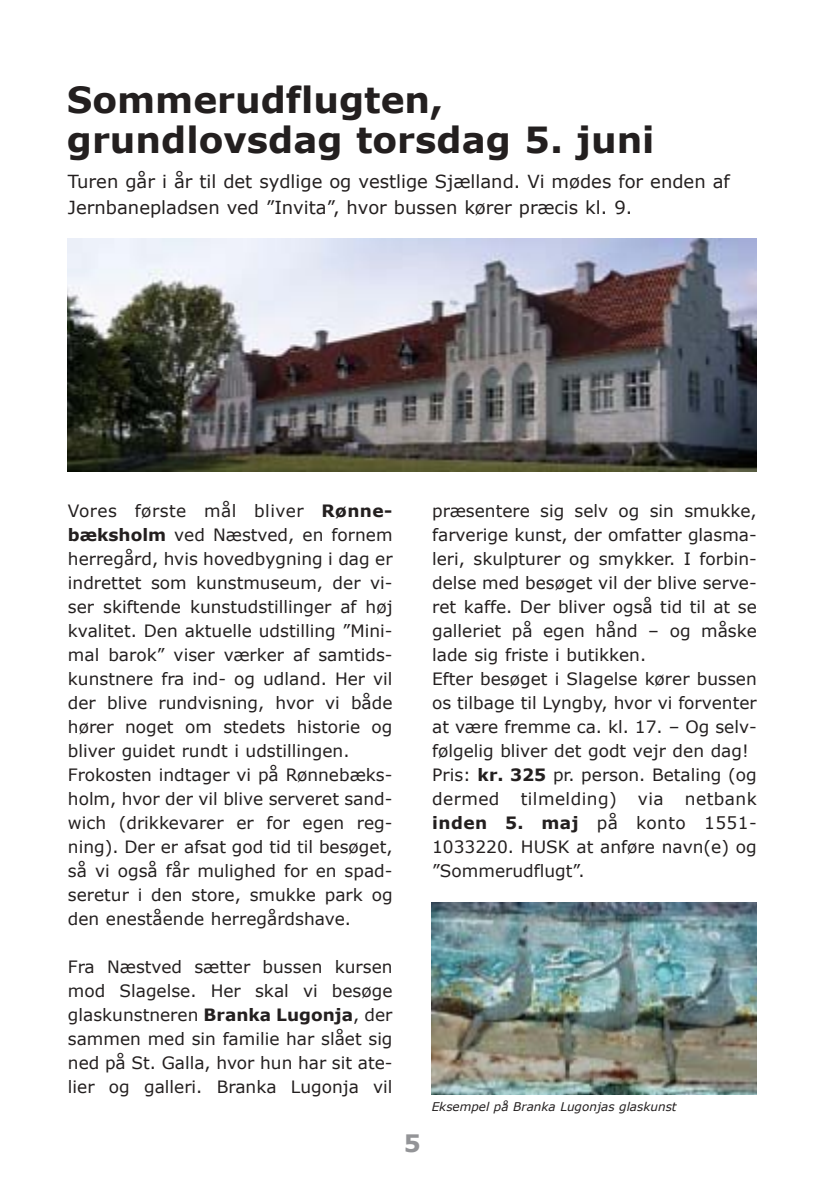
<style>
.page{position:relative;width:840px;height:1190px;background:#fff}
.page>*{position:absolute;margin:0;border:0;box-sizing:border-box;transform-origin:0 0}
.t1{font:700 36px/40px "Verdana";color:#231f1f}
.t2{font:700 24px "Verdana";color:#939497}
.t3{font:18px/26px "Verdana";color:#231f1f}
.t4{font:17px/24px "Verdana";color:#231f1f}
.t5{font:italic 12px "Verdana";color:#231f1f}
.s1{font-weight:700}
</style>
<div class="page">
<img style="left:68px;top:238px;width:689px;height:234px">
<img style="left:432px;top:903px;width:325px;height:191px">
<h1 class="t1" style="left:67px;top:78px;width:589px">Sommerudflugten, grundlovsdag torsdag 5. juni</h1>
<p class="t3" style="left:68px;top:168px;width:663px">Turen gÂr i Âr til det sydlige og vestlige SjÊlland. Vi m¯des for enden af<br>Jernbanepladsen ved îInvitaî, hvor bussen k¯rer prÊcis kl. 9.</p>
<p class="t4" style="left:68px;top:498px;width:326px">Vores f¯rste mÂl bliver <span class="s1">R¯nne&shy;bÊksholm</span> ved NÊstved, en fornem herregÂrd, hvis hovedbygning i dag er indrettet som kunstmuseum, der vi&shy;ser skiftende kunstudstillinger af h¯j kvalitet. Den aktuelle udstilling îMini&shy;mal barokî viser vÊrker af samtids&shy;kunstnere fra ind- og udland. Her vil der blive rundvisning, hvor vi bÂde h¯rer noget om stedets historie og bliver guidet rundt i udstillingen.<br>Frokosten indtager vi pÂ R¯nnebÊks&shy;holm, hvor der vil blive serveret sand&shy;wich (drikkevarer er for egen reg&shy;ning). Der er afsat god tid til bes¯get, sÂ vi ogsÂ fÂr mulighed for en spad&shy;seretur i den store, smukke park og den enestÂende herregÂrdshave.</p>
<p class="t4" style="left:68px;top:954px;width:326px;text-align:justify">Fra NÊstved sÊtter bussen kursen mod Slagelse. Her skal vi bes¯ge glaskunstneren <span class="s1">Branka Lugonja</span>, der sammen med sin familie har slÂet sig ned pÂ St. Galla, hvor hun har sit ate&shy;lier og galleri. Branka Lugonja vil</p>
<p class="t4" style="left:432px;top:498px;width:326px">prÊsentere sig selv og sin smukke, farverige kunst, der omfatter glasma&shy;leri, skulpturer og smykker. I forbin&shy;delse med bes¯get vil der blive serve&shy;ret kaffe. Der bliver ogsÂ tid til at se galleriet pÂ egen hÂnd ñ og mÂske lade sig friste i butikken.<br>Efter bes¯get i Slagelse k¯rer bussen os tilbage til Lyngby, hvor vi forventer at vÊre fremme ca. kl. 17. ñ Og selv&shy;f¯lgelig bliver det godt vejr den dag!<br>Pris: <span class="s1">kr. 325</span> pr. person. Betaling (og dermed tilmelding) via netbank <span class="s1">inden 5. maj</span> pÂ konto 1551- 1033220. HUSK at anf¯re navn(e) og îSommerudflugtî.</p>
<h2 class="t2" style="left:404px;top:1128px;width:19px">5</h2>
<p class="t5" style="left:432px;top:1098px;width:246px">Eksempel pÂ Branka Lugonjas glaskunst</p>
</div>
